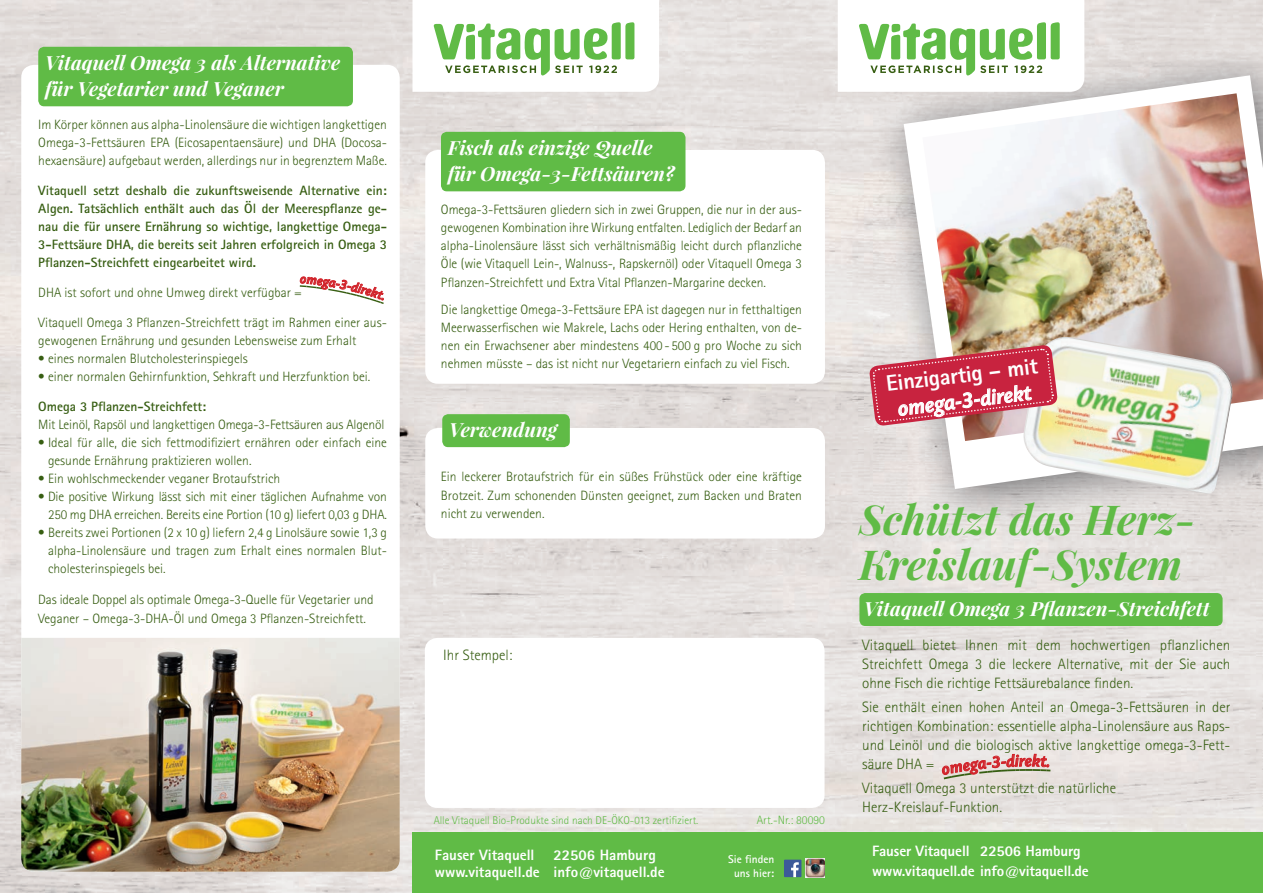
<style>
.page{position:relative;width:1263px;height:893px;background:#fff}
.page>*{position:absolute;margin:0;border:0;box-sizing:border-box;transform-origin:0 0}
.t1{font:italic 700 41.25px/45px "Playfair Display";color:#60bb46}
.t2{font:800 22.5px "Rotis Sans Serif";color:#fff}
.t3{font:22.5px "Today SB Med Ita";color:#fff}
.t4{font:italic 700 19.5px/26px "Playfair Display";color:#fff}
.t5{font:17.25px "Today SB Med Ita";color:#d1232a}
.t6{font:300 15px/18.8px "Rotis Sans Serif";color:#375e12;text-align:justify}
.t7{font:800 15px/19.4px "Rotis Sans Serif";letter-spacing:-.005em;color:#fff}
.t8{font:300 13.5px/18px "Rotis Sans Serif";color:#375e12;text-align:justify}
.t9{font:700 13.5px/18px "Rotis Sans Serif";color:#375e12;text-align:justify}
.t10{font:300 12px "Rotis Sans Serif";color:#60bb46}
.t11{font:300 11.25px "Rotis Sans Serif";color:#60bb46}
.t12{font:700 11.25px/14.1px "Rotis Sans Serif";color:#fff;text-align:center}
</style>
<div class="page">
<img style="left:0;top:0;width:1263px;height:893px">
<div style="left:21px;top:65px;width:379px;height:807px;background:#fff;border-radius:13px"></div>
<div style="left:412px;top:832px;width:851px;height:61px;background:#60bb46"></div>
<img style="left:874px;top:46px;width:389px;height:485px">
<svg style="left:904px;top:75px;width:359px;height:414px"></svg>
<img style="left:922px;top:93px;width:341px;height:348px">
<img style="left:1023px;top:337px;width:211px;height:157px">
<svg style="left:869px;top:344px;width:189px;height:84px;background:#cf6471"></svg>
<div style="left:859px;top:593px;width:363px;height:33px;background:#60bb46;border-radius:6px"></div>
<div style="left:425px;top:428px;width:400px;height:111px;background:#fff;border-radius:13px"></div>
<div style="left:442px;top:414px;width:128px;height:33px;background:#60bb46;border-radius:6px"></div>
<div style="left:425px;top:150px;width:400px;height:234px;background:#fff;border-radius:13px"></div>
<div style="left:441px;top:132px;width:244px;height:59px;background:#60bb46;border-radius:6px"></div>
<div style="left:38px;top:47px;width:315px;height:59px;background:#60bb46;border-radius:6px"></div>
<svg style="left:838px;top:0;width:246px;height:92px"></svg>
<svg style="left:412px;top:0;width:247px;height:92px"></svg>
<img style="left:806px;top:859px;width:19px;height:19px">
<div style="left:784px;top:860px;width:17px;height:17px;background:#3c5a99"></div>
<svg style="left:791px;top:862px;width:8px;height:15px"></svg>
<img style="left:21px;top:638px;width:379px;height:234px">
<div style="left:425px;top:638px;width:399px;height:170px;background:#fff;border-radius:13px"></div>
<svg style="left:299px;top:277px;width:85px;height:27px"></svg>
<svg style="left:941px;top:736px;width:109px;height:45px;background:#dfc8c4"></svg>
<h3 class="t4" style="left:45px;top:49px;width:297px">Vitaquell Omega 3 als Alternative für Vegetarier und Veganer</h3>
<p class="t8" style="left:38px;top:116px;width:350px">Im Körper können aus alpha-Linolensäure die wichtigen langkettigen Omega-3-Fettsäuren EPA (Eicosapentaensäure) und DHA (Docosa&shy;hexaensäure) aufgebaut werden, allerdings nur in begrenztem Maße.</p>
<p class="t9" style="left:38px;top:182px;width:350px">Vitaquell setzt deshalb die zukunftsweisende Alternative ein:<br>Algen. Tatsächlich enthält auch das Öl der Meerespflanze ge&shy;nau die für unsere Ernährung so wichtige, langkettige Omega-3-Fettsäure DHA, die bereits seit Jahren erfolgreich in Omega 3<br>Pflanzen-Streichfett eingearbeitet wird.</p>
<p class="t8" style="left:38px;top:284px;width:265px">DHA ist sofort und ohne Umweg direkt verfügbar =</p>
<p class="t8" style="left:38px;top:314px;width:350px">Vitaquell Omega 3 Pflanzen-Streichfett trägt im Rahmen einer aus&shy;gewogenen Ernährung und gesunden Lebensweise zum Erhalt</p>
<p class="t8" style="left:38px;top:350px;width:211px">• eines normalen Blutcholesterinspiegels</p>
<p class="t8" style="left:38px;top:368px;width:333px">• einer normalen Gehirnfunktion, Sehkraft und Herzfunktion bei.</p>
<p class="t9" style="left:38px;top:397px;width:169px">Omega 3 Pflanzen-Streichfett:</p>
<p class="t8" style="left:38px;top:416px;width:348px">Mit Leinöl, Rapsöl und langkettigen Omega-3-Fettsäuren aus Algenöl</p>
<p class="t8" style="left:48px;top:434px;width:340px;text-indent:-10px">• Ideal für alle, die sich fettmodifiziert ernähren oder einfach eine gesunde Ernährung praktizieren wollen.</p>
<p class="t8" style="left:38px;top:470px;width:243px">• Ein wohlschmeckender veganer Brotaufstrich</p>
<p class="t8" style="left:38px;top:488px;width:350px;text-align:right">• Die positive Wirkung lässt sich mit einer täglichen Aufnahme von<br>250 mg DHA erreichen. Bereits eine Portion (10 g) liefert 0,03 g DHA.</p>
<p class="t8" style="left:48px;top:524px;width:340px;text-indent:-10px">• Bereits zwei Portionen (2 x 10 g) liefern 2,4 g Linolsäure sowie 1,3 g alpha-Linolensäure und tragen zum Erhalt eines normalen Blut&shy;cholesterinspiegels bei.</p>
<p class="t8" style="left:38px;top:590px;width:337px;line-height:18.8px">Das ideale Doppel als optimale Omega-3-Quelle für Vegetarier und<br>Veganer – Omega-3-DHA-Öl und Omega 3 Pflanzen-Streichfett.</p>
<h3 class="t4" style="left:448px;top:134px;width:228px">Fisch als einzige Quelle für Omega-3-Fettsäuren?</h3>
<p class="t8" style="left:441px;top:201px;width:363px">Omega-3-Fettsäuren gliedern sich in zwei Gruppen, die nur in der aus&shy;gewogenen Kombination ihre Wirkung entfalten. Lediglich der Bedarf an alpha-Linolensäure lässt sich verhältnismäßig leicht durch pflanzliche Öle (wie Vitaquell Lein-, Walnuss-, Rapskernöl) oder Vitaquell Omega 3<br>Pflanzen-Streichfett und Extra Vital Pflanzen-Margarine decken.</p>
<p class="t8" style="left:441px;top:301px;width:362px">Die langkettige Omega-3-Fettsäure EPA ist dagegen nur in fetthaltigen Meerwasserfischen wie Makrele, Lachs oder Hering enthalten, von de&shy;nen ein Er wachsener aber mindestens 400 - 500 g pro Woche zu sich nehmen müsste – das ist nicht nur Vegetariern einfach zu viel Fisch.</p>
<h3 class="t4" style="left:449px;top:416px;width:109px">Verwendung</h3>
<p class="t8" style="left:441px;top:467px;width:363px;line-height:18.8px">Ein leckerer Brotaufstrich für ein süßes Frühstück oder eine kräftige Brotzeit. Zum schonenden Dünsten geeignet, zum Backen und Braten nicht zu verwenden.</p>
<p class="t6" style="left:443px;top:645px;width:71px">Ihr Stempel:</p>
<p class="t11" style="left:434px;top:814px;width:266px">Alle Vitaquell Bio-Produkte sind nach DE-ÖKO-013 zertifiziert.</p>
<p class="t10" style="left:757px;top:813px;width:70px">Art.-Nr.: 80090</p>
<p class="t7" style="left:435px;top:846px;width:231px;line-height:16.5px;text-indent:119px">22506 Hamburg www.vitaquell.de info@vitaquell.de</p>
<p class="t7" style="left:435px;top:845px;width:101px">Fauser Vitaquell</p>
<p class="t12" style="left:728px;top:852px;width:48px">Sie finden uns hier:</p>
<h2 class="t2" style="left:884px;top:370px;width:154px;rotate:-7deg">Einzigartig – mit</h2>
<h2 class="t3" style="left:897px;top:397px;width:136px;rotate:-7deg">omega-3-direkt</h2>
<h1 class="t1" style="left:859px;top:496px;width:338px">Schützt das Herz-<br>Kreislauf-System</h1>
<h3 class="t4" style="left:864px;top:595px;width:347px">Vitaquell Omega 3 Pflanzen-Streichfett</h3>
<p class="t6" style="left:862px;top:636px;width:370px">Vitaquell bietet Ihnen mit dem hochwertigen pflanzlichen Streichfett Omega 3 die leckere Alternative, mit der Sie auch ohne Fisch die richtige Fettsäurebalance finden.</p>
<p class="t6" style="left:862px;top:698px;width:370px">Sie enthält einen hohen Anteil an Omega-3-Fettsäuren in der richtigen Kombination: essentielle alpha-Linolensäure aus Raps&shy;und Leinöl und die biologisch aktive langkettige omega-3-Fett&shy;säure DHA =</p>
<p class="t6" style="left:862px;top:779px;width:255px">Vitaquell Omega 3 unterstützt die natürliche<br>Herz-Kreislauf-Funktion.</p>
<p class="t5" style="left:1025px;top:751px;width:9px">e</p>
<p class="t7" style="left:872px;top:841px;width:218px">Fauser Vitaquell 22506 Hamburg www.vitaquell.de info@vitaquell.de</p>
</div>
